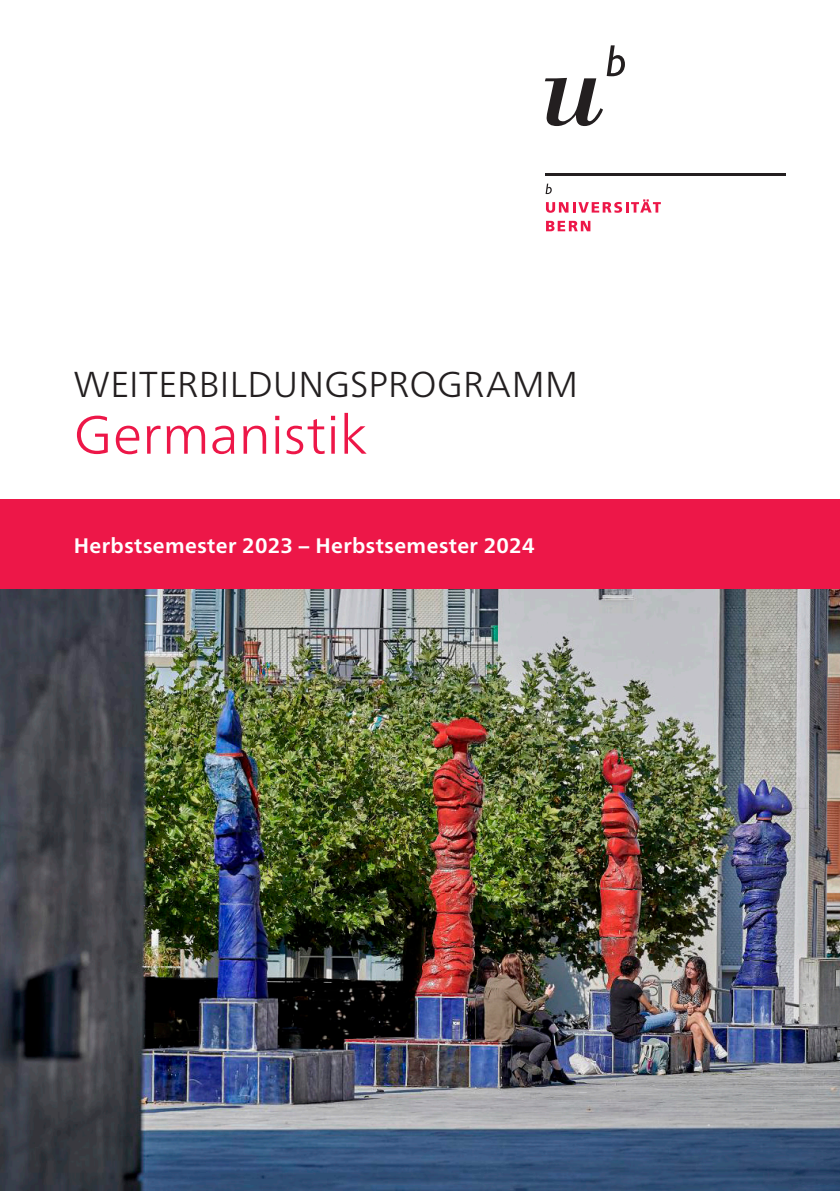
<style>
.page{position:relative;width:840px;height:1191px;background:#fff}
.page>*{position:absolute;margin:0;border:0;box-sizing:border-box;transform-origin:0 0}
._1_2-teilige_Headlin{font:300 54px "Frutiger Neue LT Pro";color:#ed1748}
._1_2-teilige_Headlin-2{font:300 36px "Frutiger Neue LT Pro";letter-spacing:.01em;color:#231f20}
._2_Untertitel_Roter{font:700 21px "Frutiger Neue LT Pro";letter-spacing:.02em;color:#fff}
</style>
<div class="page">
<div style="left:0;top:499px;width:839px;height:91px;background:#ed1748"></div>
<svg style="left:545px;top:45px;width:79px;height:81px"></svg>
<hr style="left:545px;top:173px;width:240px;height:2px;background:#231f20">
<svg style="left:545px;top:184px;width:115px;height:29px"></svg>
<svg style="left:546px;top:221px;width:44px;height:10px"></svg>
<img style="left:0;top:590px;width:839px;height:601px">
<p class="_1_2-teilige_Headlin-2" style="left:74px;top:362px;width:505px">WEITERBILDUNGSPROGRAMM</p>
<p class="_1_2-teilige_Headlin" style="left:74px;top:402px;width:295px">Germanistik</p>
<p class="_2_Untertitel_Roter" style="left:74px;top:533px;width:462px">Herbstsemester 2023 – Herbstsemester 2024</p>
</div>
